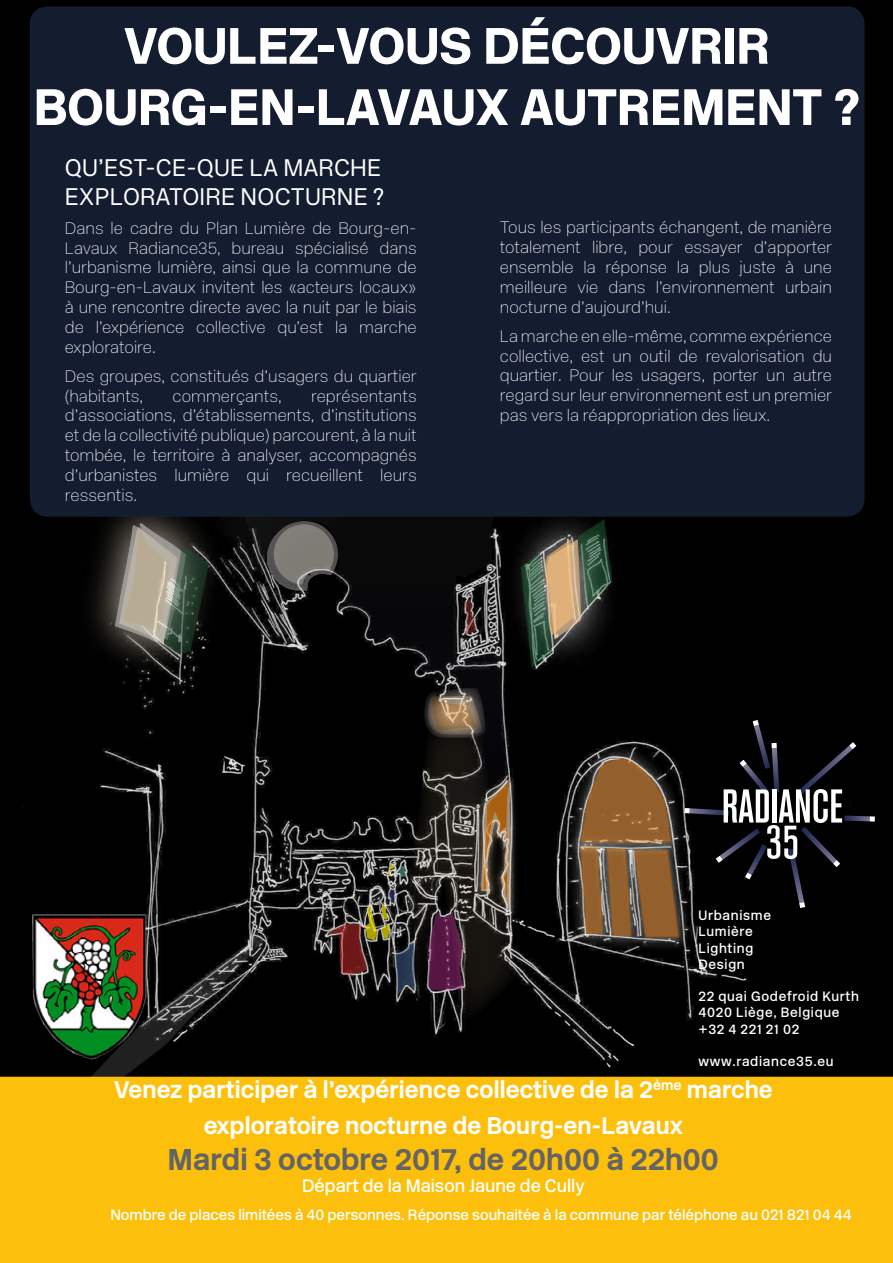
<style>
.page{position:relative;width:893px;height:1263px;background:#000}
.page>*{position:absolute;margin:0;border:0;box-sizing:border-box;transform-origin:0 0}
.t1{font:900 51px/61.2px "New Rail Alphabet";letter-spacing:.005em;color:#fff;text-align:center}
.t2{font:700 30px "New Rail Alphabet";letter-spacing:.005em;color:#646464}
.t3{font:700 24px/36px "New Rail Alphabet";letter-spacing:.005em;color:#fff;text-align:center}
.t4{font:300 24px/28.8px "New Rail Alphabet";letter-spacing:.01em;color:#fff}
.t5{font:500 18px "New Rail Alphabet";color:#fff}
.t6{font:16.5px/19.8px "New Rail Alphabet Off White";color:#fff;text-align:justify}
.t7{font:500 15px "New Rail Alphabet";color:#fff}
.t8{font:500 13.5px/16.2px "New Rail Alphabet";letter-spacing:.05em;color:#fff}
</style>
<div class="page">
<img style="left:0;top:698px;width:852px;height:379px">
<img style="left:91px;top:517px;width:107px;height:181px">
<img style="left:517px;top:560px;width:23px;height:110px">
<svg style="left:520px;top:519px;width:92px;height:149px"></svg>
<img style="left:518px;top:772px;width:3px;height:152px">
<img style="left:563px;top:861px;width:26px;height:91px">
<img style="left:572px;top:861px;width:17px;height:83px">
<img style="left:589px;top:937px;width:29px;height:17px">
<img style="left:597px;top:937px;width:21px;height:9px">
<img style="left:618px;top:937px;width:78px;height:18px">
<img style="left:625px;top:937px;width:64px;height:10px">
<img style="left:563px;top:742px;width:17px;height:119px">
<img style="left:572px;top:750px;width:8px;height:103px">
<svg style="left:83px;top:933px;width:180px;height:144px"></svg>
<svg style="left:328px;top:698px;width:190px;height:323px"></svg>
<svg style="left:227px;top:528px;width:288px;height:322px"></svg>
<svg style="left:115px;top:517px;width:264px;height:136px"></svg>
<div style="left:30px;top:6px;width:835px;height:511px;background:#141c30;border-radius:18px"></div>
<div style="left:0;top:1077px;width:893px;height:186px;background:#fcc00c"></div>
<img style="left:6px;top:912px;width:175px;height:151px">
<svg style="left:580px;top:720px;width:295px;height:217px"></svg>
<h1 class="t1" style="left:34px;top:15px;width:827px">VOULEZ-VOUS DÉCOUVRIR<br>BOURG-EN-LAVAUX AUTREMENT ?</h1>
<h3 class="t4" style="left:65px;top:153px;width:321px">QU’EST-CE-QUE LA MARCHE<br>EXPLORATOIRE NOCTURNE ?</h3>
<p class="t6" style="left:65px;top:218px;width:353px">Dans le cadre du Plan Lumière de Bourg-en-Lavaux Radiance35, bureau spécialisé dans l’urbanisme lumière, ainsi que la commune de Bourg-en-Lavaux invitent les «acteurs locaux» à une rencontre directe avec la nuit par le biais de l’expérience collective qu’est la marche exploratoire.</p>
<p class="t6" style="left:65px;top:366px;width:353px">Des groupes, constitués d’usagers du quartier (habitants,</p>
<p class="t6" style="left:65px;top:386px;width:353px;text-indent:246px">représentants d’associations, d’établissements, d’institutions et de la collectivité publique) parcourent, à la nuit tombée, le territoire à analyser, accompagnés d’urbanistes lumière qui recueillent leurs ressentis.</p>
<p class="t6" style="left:173px;top:386px;width:111px">commerçants,</p>
<p class="t6" style="left:500px;top:217px;width:334px">Tous les participants échangent, de manière totalement libre, pour essayer d’apporter ensemble la réponse la plus juste à une meilleure vie dans l’environnement urbain nocturne d’aujourd’hui.</p>
<p class="t6" style="left:500px;top:326px;width:334px">La marche en elle-même, comme expérience collective, est un outil de revalorisation du quartier. Pour les usagers, porter un autre regard sur leur environnement est un premier pas vers la réappropriation des lieux.</p>
<p class="t8" style="left:698px;top:907px;width:74px">Urbanisme<br>Lumière<br>Lighting<br>Design</p>
<p class="t8" style="left:698px;top:988px;width:162px">22 quai Godefroid Kurth<br>4020 Liège, Belgique +32 4 221 21 02</p>
<p class="t8" style="left:698px;top:1053px;width:137px">www.radiance35.eu</p>
<h3 class="t3" style="left:114px;top:1072px;width:660px">Venez participer à l’expérience collective de la 2<sup>ème</sup> marche exploratoire nocturne de Bourg-en-Lavaux</h3>
<h2 class="t2" style="left:168px;top:1139px;width:552px">Mardi 3 octobre 2017, de 20h00 à 22h00</h2>
<p class="t5" style="left:302px;top:1173px;width:284px">Départ de la Maison Jaune de Cully</p>
<p class="t7" style="left:110px;top:1205px;width:743px">Nombre de places limitées à 40 personnes. Réponse souhaitée à la commune par téléphone au 021 821 04 44</p>
</div>
